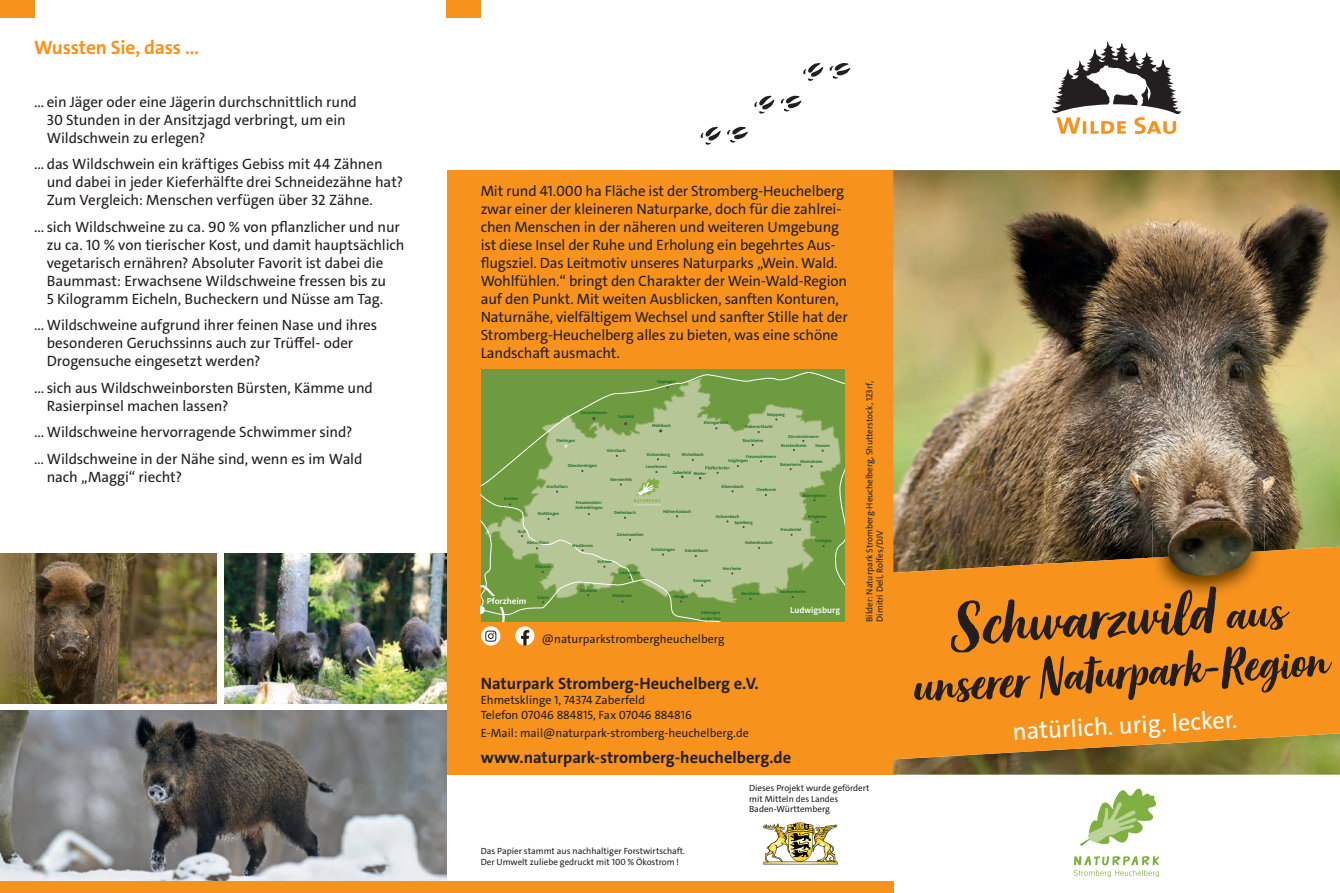
<style>
.page{position:relative;width:1340px;height:893px;background:#fff}
.page>*{position:absolute;margin:0;border:0;box-sizing:border-box;transform-origin:0 0}
.t1{font:italic 64.65px "Organika Script";color:#231f20}
.t2{font:italic 51.45px "Organika Script";color:#231f20}
.t3{font:24.3px "The Sans";color:#fff}
.t4{font:700 19.5px "The Sans";letter-spacing:-.01em;color:#f7931d}
.t5{font:700 16.5px "The Sans";color:#231f20}
.t6{font:15px/18px "The Sans";letter-spacing:-.01em;color:#231f20}
.t7{font:12px/15px "The Sans";color:#231f20}
.t8{font:9px/10.8px "The Sans";color:#231f20}
.t9{font:600 9px "Source Sans Pro";color:#fff}
.t10{font:600 4.5px/5.4px "Source Sans Pro";color:#0f6525}
.s1{font-size:51.45px}
</style>
<div class="page">
<div style="left:446px;top:170px;width:447px;height:605px;background:#f7931d"></div>
<img style="left:893px;top:170px;width:446px;height:605px">
<svg style="left:893px;top:547px;width:446px;height:212px;background:#e68d1f"></svg>
<img style="left:1152px;top:521px;width:112px;height:30px">
<img style="left:1152px;top:551px;width:112px;height:47px">
<img style="left:1162px;top:527px;width:90px;height:49px">
<div style="left:0;top:0;width:34px;height:18px;background:#f7931d"></div>
<div style="left:446px;top:0;width:34px;height:18px;background:#f7931d"></div>
<img style="left:762px;top:823px;width:75px;height:41px">
<svg style="left:1052px;top:42px;width:129px;height:92px"></svg>
<img style="left:0;top:711px;width:447px;height:170px">
<img style="left:224px;top:554px;width:222px;height:149px">
<img style="left:0;top:554px;width:217px;height:149px">
<div style="left:0;top:881px;width:893px;height:12px;background:#f7931d"></div>
<svg style="left:700px;top:126px;width:20px;height:19px"></svg>
<svg style="left:727px;top:126px;width:21px;height:17px"></svg>
<svg style="left:754px;top:95px;width:20px;height:19px"></svg>
<svg style="left:780px;top:95px;width:21px;height:17px"></svg>
<svg style="left:803px;top:63px;width:20px;height:18px"></svg>
<svg style="left:829px;top:63px;width:21px;height:16px"></svg>
<svg style="left:1080px;top:788px;width:77px;height:58px"></svg>
<svg style="left:1074px;top:856px;width:85px;height:21px"></svg>
<svg style="left:480px;top:369px;width:364px;height:276px;background:#9daf69"></svg>
<h3 class="t4" style="left:34px;top:35px;width:167px">Wussten Sie, dass …</h3>
<p class="t6" style="left:47px;top:93px;width:312px;text-indent:-13px">... ein Jäger oder eine Jägerin durchschnittlich rund<br>30 Stunden in der Ansitzjagd verbringt, um ein<br>Wildschwein zu erlegen?</p>
<p class="t6" style="left:47px;top:155px;width:358px;text-indent:-13px">... das Wildschwein ein kräftiges Gebiss mit 44 Zähnen und dabei in jeder Kieferhälfte drei Schneidezähne hat?<br>Zum Vergleich: Menschen verfügen über 32 Zähne.</p>
<p class="t6" style="left:47px;top:218px;width:359px;text-indent:-13px">... sich Wildschweine zu ca. 90 % von pflanzlicher und nur zu ca. 10 % von tierischer Kost, und damit hauptsächlich vegetarisch ernähren? Absoluter Favorit ist dabei die Baummast: Erwachsene Wildschweine fressen bis zu<br>5 Kilogramm Eicheln, Bucheckern und Nüsse am Tag.</p>
<p class="t6" style="left:47px;top:316px;width:332px;text-indent:-13px">... Wildschweine aufgrund ihrer feinen Nase und ihres besonderen Geruchssinns auch zur Trüffel- oder<br>Drogensuche eingesetzt werden?</p>
<p class="t6" style="left:47px;top:379px;width:328px;text-indent:-13px">... sich aus Wildschweinborsten Bürsten, Kämme und<br>Rasierpinsel machen lassen?</p>
<p class="t6" style="left:34px;top:419px;width:330px;line-height:26.5px">... Wildschweine hervorragende Schwimmer sind? … Wildschweine in der Nähe sind, wenn es im Wald</p>
<p class="t6" style="left:47px;top:468px;width:137px">nach „Maggi“ riecht?</p>
<p class="t6" style="left:480px;top:182px;width:368px">Mit rund 41.000 ha Fläche ist der Stromberg-Heuchelberg zwar einer der kleineren Naturparke, doch für die zahlrei&shy;chen Menschen in der näheren und weiteren Umgebung ist diese Insel der Ruhe und Erholung ein begehrtes Aus&shy;flugsziel. Das Leitmotiv unseres Naturparks „Wein. Wald.<br>Wohlfühlen.“ bringt den Charakter der Wein-Wald-Region auf den Punkt. Mit weiten Ausblicken, sanften Konturen, Naturnähe, vielfältigem Wechsel und sanfter Stille hat der Stromberg-Heuchelberg alles zu bieten, was eine schöne Landschaft ausmacht.</p>
<p class="t10" style="left:657px;top:379px;width:20px">Eppingen</p>
<p class="t10" style="left:504px;top:496px;width:16px">Bretten</p>
<p class="t10" style="left:518px;top:528px;width:9px">Ruit</p>
<p class="t10" style="left:580px;top:410px;width:28px">Zaisenhausen</p>
<p class="t10" style="left:767px;top:412px;width:19px">Neipperg</p>
<p class="t10" style="left:742px;top:437px;width:22px">Stockheim</p>
<p class="t10" style="left:781px;top:443px;width:27px">Brackenheim</p>
<p class="t10" style="left:815px;top:443px;width:16px">Hausen</p>
<p class="t10" style="left:800px;top:459px;width:24px">Meimsheim</p>
<p class="t10" style="left:780px;top:462px;width:23px">Botenheim</p>
<p class="t10" style="left:721px;top:484px;width:24px">Eibensbach</p>
<p class="t10" style="left:618px;top:414px;width:17px">Sulzfeld</p>
<p class="t10" style="left:652px;top:423px;width:20px">Mühlbach</p>
<p class="t10" style="left:703px;top:420px;width:26px">Kleingartach</p>
<p class="t10" style="left:745px;top:424px;width:29px">Haberschlacht</p>
<p class="t10" style="left:788px;top:433px;width:32px">Dürrenzimmern</p>
<p class="t10" style="left:556px;top:438px;width:21px">Flehingen</p>
<p class="t10" style="left:607px;top:448px;width:20px">Kürnbach</p>
<p class="t10" style="left:646px;top:452px;width:25px">Ochsenburg</p>
<p class="t10" style="left:682px;top:452px;width:23px">Michelbach</p>
<p class="t10" style="left:745px;top:454px;width:32px">Frauenzimmern</p>
<p class="t10" style="left:728px;top:458px;width:21px">Güglingen</p>
<p class="t10" style="left:568px;top:463px;width:31px">Oberderdingen</p>
<p class="t10" style="left:646px;top:464px;width:23px">Leonbronn</p>
<p class="t10" style="left:672px;top:469px;width:35px">Zaberfeld Weiler</p>
<p class="t10" style="left:610px;top:477px;width:23px">Sternenfels</p>
<p class="t10" style="left:546px;top:484px;width:23px">Großvillars</p>
<p class="t10" style="left:756px;top:487px;width:22px">Cleebronn</p>
<p class="t10" style="left:538px;top:511px;width:23px">Knittlingen</p>
<p class="t10" style="left:575px;top:500px;width:29px">Freudenstein-<br>Hohenklingen</p>
<p class="t10" style="left:614px;top:510px;width:23px">Diefenbach</p>
<p class="t10" style="left:663px;top:509px;width:30px">Häfnerhaslach</p>
<p class="t10" style="left:617px;top:532px;width:28px">Zaisersweiher</p>
<p class="t10" style="left:734px;top:513px;width:20px;line-height:5.8px;text-indent:-19px">Ochsenbach<br>Spielberg</p>
<p class="t10" style="left:802px;top:493px;width:25px">Bönnigheim</p>
<p class="t10" style="left:808px;top:514px;width:20px">Erligheim</p>
<p class="t10" style="left:780px;top:527px;width:23px">Freudental</p>
<p class="t10" style="left:527px;top:540px;width:23px">Kleinvillars</p>
<p class="t10" style="left:572px;top:543px;width:23px">Maulbronn</p>
<p class="t10" style="left:651px;top:547px;width:25px">Schützingen</p>
<p class="t10" style="left:685px;top:548px;width:25px">Gündelbach</p>
<p class="t10" style="left:745px;top:540px;width:29px">Hohenhaslach</p>
<p class="t10" style="left:815px;top:538px;width:18px">Löchgau</p>
<p class="t10" style="left:535px;top:564px;width:17px">Ölbronn</p>
<p class="t10" style="left:597px;top:559px;width:16px">Schmie</p>
<p class="t10" style="left:619px;top:570px;width:22px">Lienzingen</p>
<p class="t10" style="left:723px;top:566px;width:20px">Horrheim</p>
<p class="t10" style="left:693px;top:578px;width:19px">Ensingen</p>
<p class="t9" style="left:486px;top:595px;width:41px">Pforzheim</p>
<p class="t10" style="left:537px;top:595px;width:13px">Dürrn</p>
<p class="t10" style="left:580px;top:588px;width:19px">Ötisheim</p>
<p class="t10" style="left:612px;top:592px;width:22px">Mühlacker</p>
<p class="t10" style="left:673px;top:594px;width:16px">Illingen</p>
<p class="t10" style="left:700px;top:610px;width:22px">Vaihingen an der Enz</p>
<p class="t10" style="left:741px;top:591px;width:20px">Sersheim</p>
<p class="t10" style="left:780px;top:589px;width:27px">Sachsenheim</p>
<p class="t9" style="left:790px;top:604px;width:52px">Ludwigsburg</p>
<p class="t7" style="left:542px;top:631px;width:184px">@naturparkstrombergheuchelberg</p>
<p class="t5" style="left:480px;top:673px;width:280px">Naturpark Stromberg-Heuchelberg e.V.</p>
<p class="t7" style="left:480px;top:692px;width:213px">Ehmetsklinge 1, 74374 Zaberfeld<br>Telefon 07046 884815, Fax 07046 884816</p>
<p class="t7" style="left:480px;top:725px;width:269px">E-Mail: mail@naturpark-stromberg-heuchelberg.de</p>
<p class="t5" style="left:480px;top:747px;width:312px">www.naturpark-stromberg-heuchelberg.de</p>
<p class="t8" style="left:864px;top:622px;width:242px;rotate:-90deg">Bilder: Naturpark Stromberg-Heuchelberg, Shutterstock, 123rf,<br>Dimitri Dell, Rolfes/DJV</p>
<p class="t8" style="left:480px;top:846px;width:206px">Das Papier stammt aus nachhaltiger Forstwirtschaft.<br>Der Umwelt zuliebe gedruckt mit 100 % Ökostrom !</p>
<p class="t8" style="left:749px;top:782px;width:122px">Dieses Projekt wurde gefördert mit Mitteln des Landes<br>Baden-Württemberg</p>
<h1 class="t1" style="left:945px;top:587px;width:337px;rotate:-3deg">Schwarzwild <span class="s1">aus</span></h1>
<h2 class="t2" style="left:908px;top:652px;width:417px;rotate:-3deg">unserer Naturpark-Region</h2>
<h3 class="t3" style="left:1011px;top:716px;width:226px;rotate:-3deg">natürlich. urig. lecker.</h3>
</div>
